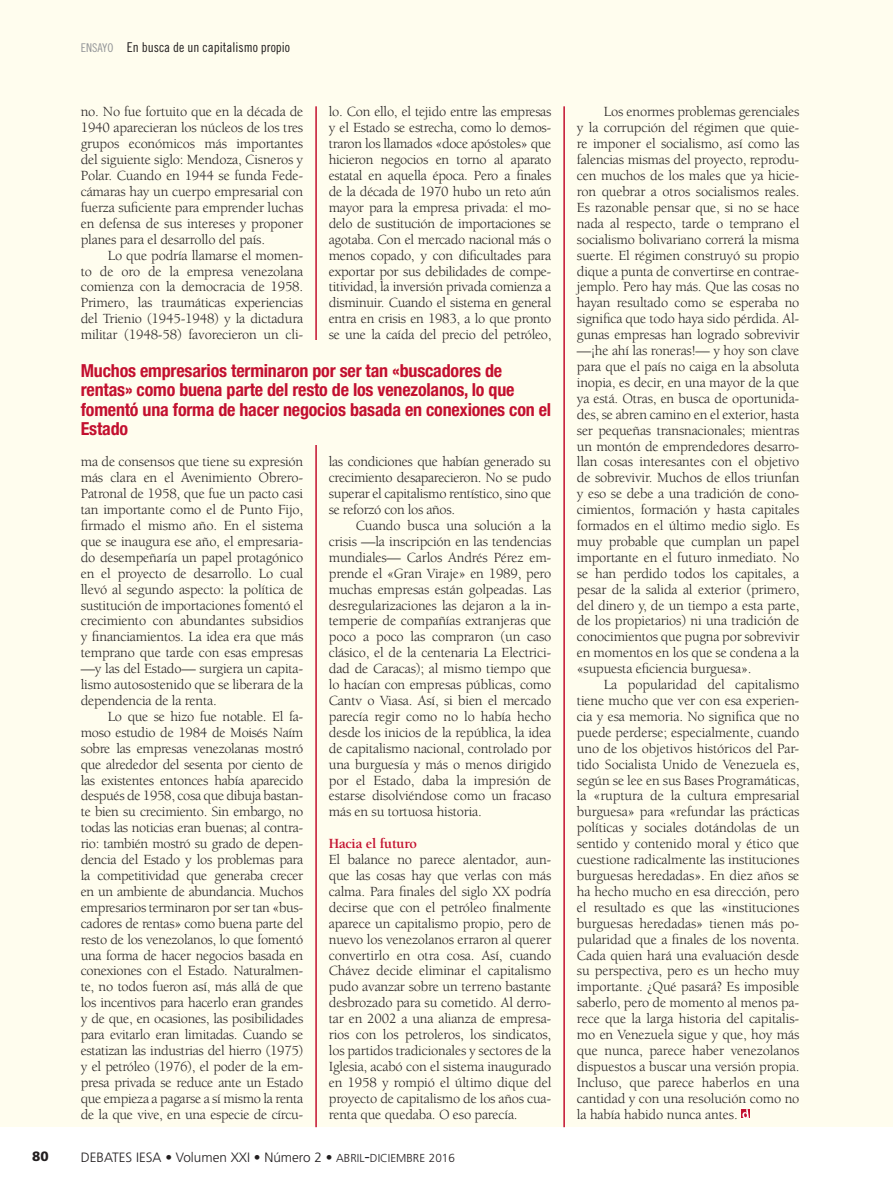
<style>
.page{position:relative;width:893px;height:1191px;background:#fff}
.page>*{position:absolute;margin:0;border:0;box-sizing:border-box;transform-origin:0 0}
.t1{font:700 condensed 18px/19.5px "Helvetica Neue";letter-spacing:-.01em;color:#c3102f}
.t2{font:14.4px/15.9px "Berkeley Std";letter-spacing:-.015em;color:#231f20;text-align:justify}
.Heading_1{font:700 14.4px "Berkeley Std";letter-spacing:-.015em;color:#c3102f}
.t3{font:300 13.5px "Frutiger";color:#231f20}
.t4{font:13.5px "Trade Gothic LT Std Cn 18";color:#231f20}
.t5{font:900 13.5px "Frutiger";color:#231f20}
.s1{font-size:12px;color:#939598}
.s2{font-size:11.55px}
.s3{font-size:16.5px}
.s4{font-size:11.7px}
</style>
<div class="page">
<div style="left:0;top:0;width:893px;height:1127px;background:#fffdee"></div>
<hr style="left:315px;top:106px;width:2px;height:1021px;background:#c3102f">
<hr style="left:563px;top:106px;width:2px;height:1021px;background:#c3102f">
<div style="left:741px;top:1109px;width:9px;height:9px;background:#c3102f"></div>
<svg style="left:742px;top:1109px;width:7px;height:9px"></svg>
<div style="left:281px;top:340px;width:70px;height:105px;background:#fffdee"></div>
<p class="t4" style="left:81px;top:39px;width:211px"><span class="s1">ENSAYO</span> En busca de un capitalismo propio</p>
<p class="t2" style="left:81px;top:104px;width:224px">no. No fue fortuito que en la década de 1940 aparecieran los núcleos de los tres grupos económicos más importantes del siguiente siglo: Mendoza, Cisneros y Polar. Cuando en 1944 se funda Fede&shy;cámaras hay un cuerpo empresarial con fuerza suficiente para emprender luchas en defensa de sus intereses y proponer planes para el desarrollo del país.</p>
<p class="t2" style="left:81px;top:247px;width:224px;text-indent:27px">Lo que podría llamarse el momen&shy;to de oro de la empresa venezolana comienza con la democracia de 1958.<br>Primero, las traumáticas experiencias del Trienio (1945-1948) y la dictadura militar (1948-58) favorecieron un cli-</p>
<p class="t2" style="left:329px;top:104px;width:224px">lo. Con ello, el tejido entre las empresas y el Estado se estrecha, como lo demos&shy;traron los llamados «doce apóstoles» que hicieron negocios en torno al aparato estatal en aquella época. Pero a finales de la década de 1970 hubo un reto aún mayor para la empresa privada: el mo&shy;delo de sustitución de importaciones se agotaba. Con el mercado nacional más o menos copado, y con dificultades para exportar por sus debilidades de compe&shy;titividad, la inversión privada comienza a disminuir. Cuando el sistema en general entra en crisis en 1983, a lo que pronto se une la caída del precio del petróleo,</p>
<p class="t1" style="left:81px;top:360px;width:472px">Muchos empresarios terminaron por ser tan «buscadores de rentas» como buena parte del resto de los venezolanos, lo que fomentó una forma de hacer negocios basada en conexiones con el Estado</p>
<p class="t2" style="left:81px;top:454px;width:224px">ma de consensos que tiene su expresión más clara en el Avenimiento Obrero-Patronal de 1958, que fue un pacto casi tan importante como el de Punto Fijo, firmado el mismo año. En el sistema que se inaugura ese año, el empresaria&shy;do desempeñaría un papel protagónico en el proyecto de desarrollo. Lo cual llevó al segundo aspecto: la política de sustitución de importaciones fomentó el crecimiento con abundantes subsidios y financiamientos. La idea era que más temprano que tarde con esas empresas —y las del Estado— surgiera un capita&shy;lismo autosostenido que se liberara de la dependencia de la renta.</p>
<p class="t2" style="left:81px;top:708px;width:224px;text-indent:27px">Lo que se hizo fue notable. El fa&shy;moso estudio de 1984 de Moisés Naím sobre las empresas venezolanas mostró que alrededor del sesenta por ciento de las existentes entonces había aparecido después de 1958, cosa que dibuja bastan&shy;te bien su crecimiento. Sin embargo, no todas las noticias eran buenas; al contra&shy;rio: también mostró su grado de depen&shy;dencia del Estado y los problemas para la competitividad que generaba crecer en un ambiente de abundancia. Muchos empresarios terminaron por ser tan «bus&shy;cadores de rentas» como buena parte del resto de los venezolanos, lo que fomentó una forma de hacer negocios basada en conexiones con el Estado. Naturalmen&shy;te, no todos fueron así, más allá de que los incentivos para hacerlo eran grandes y de que, en ocasiones, las posibilidades para evitarlo eran limitadas. Cuando se estatizan las industrias del hierro (1975) y el petróleo (1976), el poder de la em&shy;presa privada se reduce ante un Estado que empieza a pagarse a sí mismo la renta de la que vive, en una especie de círcu-</p>
<p class="t2" style="left:329px;top:454px;width:224px">las condiciones que habían generado su crecimiento desaparecieron. No se pudo superar el capitalismo rentístico, sino que se reforzó con los años.</p>
<p class="t2" style="left:329px;top:518px;width:224px;text-indent:27px">Cuando busca una solución a la crisis —la inscripción en las tendencias mundiales— Carlos Andrés Pérez em&shy;prende el «Gran Viraje» en 1989, pero muchas empresas están golpeadas. Las desregularizaciones las dejaron a la in&shy;temperie de compañías extranjeras que poco a poco las compraron (un caso clásico, el de la centenaria La Electrici&shy;dad de Caracas); al mismo tiempo que lo hacían con empresas públicas, como Cantv o Viasa. Así, si bien el mercado parecía regir como no lo había hecho desde los inicios de la república, la idea de capitalismo nacional, controlado por una burguesía y más o menos dirigido por el Estado, daba la impresión de estarse disolviéndose como un fracaso más en su tortuosa historia.</p>
<p class="Heading_1" style="left:329px;top:836px;width:90px">Hacia el futuro</p>
<p class="t2" style="left:329px;top:852px;width:224px">El balance no parece alentador, aun&shy;que las cosas hay que verlas con más calma. Para finales del siglo XX podría decirse que con el petróleo finalmente aparece un capitalismo propio, pero de nuevo los venezolanos erraron al querer convertirlo en otra cosa. Así, cuando Chávez decide eliminar el capitalismo pudo avanzar sobre un terreno bastante desbrozado para su cometido. Al derro&shy;tar en 2002 a una alianza de empresa&shy;rios con los petroleros, los sindicatos, los partidos tradicionales y sectores de la Iglesia, acabó con el sistema inaugurado en 1958 y rompió el último dique del proyecto de capitalismo de los años cua&shy;renta que quedaba. O eso parecía.</p>
<p class="t5" style="left:32px;top:1148px;width:18px">80</p>
<p class="t3" style="left:81px;top:1150px;width:376px">DEBATES IESA • Volumen XXI • Número 2 • <span class="s2">ABRIL</span><span class="s3">-</span><span class="s2">DICIEMBRE</span> <span class="s4">2016</span></p>
<p class="t2" style="left:577px;top:104px;width:224px;text-indent:27px">Los enormes problemas gerenciales y la corrupción del régimen que quie&shy;re imponer el socialismo, así como las falencias mismas del proyecto, reprodu&shy;cen muchos de los males que ya hicie&shy;ron quebrar a otros socialismos reales.<br>Es razonable pensar que, si no se hace nada al respecto, tarde o temprano el socialismo bolivariano correrá la misma suerte. El régimen construyó su propio dique a punta de convertirse en contrae&shy;jemplo. Pero hay más. Que las cosas no hayan resultado como se esperaba no significa que todo haya sido pérdida. Al&shy;gunas empresas han logrado sobrevivir —¡he ahí las roneras!— y hoy son clave para que el país no caiga en la absoluta inopia, es decir, en una mayor de la que ya está. Otras, en busca de oportunida&shy;des, se abren camino en el exterior, hasta ser pequeñas transnacionales; mientras un montón de emprendedores desarro&shy;llan cosas interesantes con el objetivo de sobrevivir. Muchos de ellos triunfan y eso se debe a una tradición de cono&shy;cimientos, formación y hasta capitales formados en el último medio siglo. Es muy probable que cumplan un papel importante en el futuro inmediato. No se han perdido todos los capitales, a pesar de la salida al exterior (primero, del dinero y, de un tiempo a esta parte, de los propietarios) ni una tradición de conocimientos que pugna por sobrevivir en momentos en los que se condena a la «supuesta eficiencia burguesa».</p>
<p class="t2" style="left:577px;top:677px;width:224px;text-indent:27px">La popularidad del capitalismo tiene mucho que ver con esa experien&shy;cia y esa memoria. No significa que no puede perderse; especialmente, cuando uno de los objetivos históricos del Par&shy;tido Socialista Unido de Venezuela es, según se lee en sus Bases Programáticas, la «ruptura de la cultura empresarial burguesa» para «refundar las prácticas políticas y sociales dotándolas de un sentido y contenido moral y ético que cuestione radicalmente las instituciones burguesas heredadas». En diez años se ha hecho mucho en esa dirección, pero el resultado es que las «instituciones burguesas heredadas» tienen más po&shy;pularidad que a finales de los noventa.<br>Cada quien hará una evaluación desde su perspectiva, pero es un hecho muy importante. ¿Qué pasará? Es imposible saberlo, pero de momento al menos pa&shy;rece que la larga historia del capitalis&shy;mo en Venezuela sigue y que, hoy más que nunca, parece haber venezolanos dispuestos a buscar una versión propia.<br>Incluso, que parece haberlos en una cantidad y con una resolución como no la había habido nunca antes.</p>
</div>
